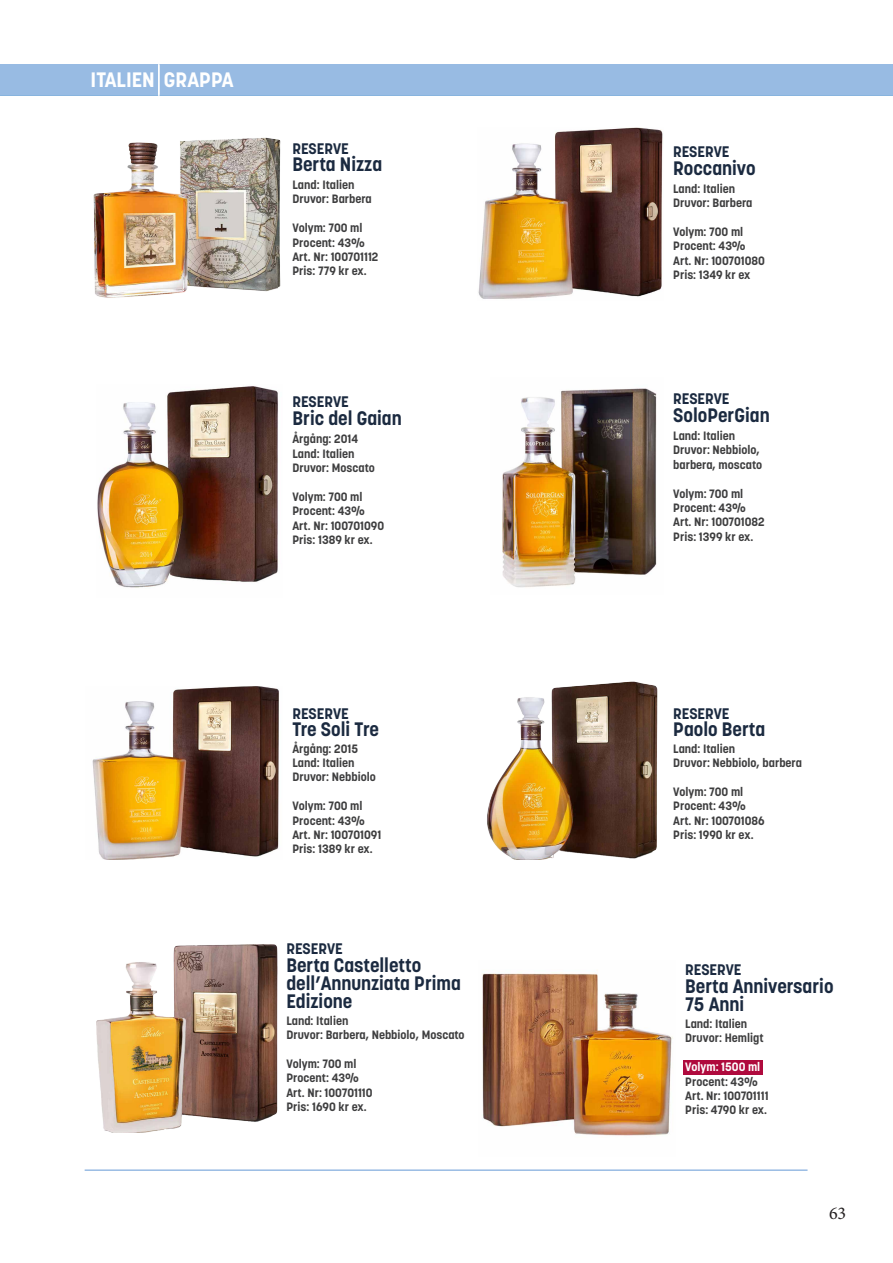
<style>
.page{position:relative;width:893px;height:1263px;background:#fff}
.page>*{position:absolute;margin:0;border:0;box-sizing:border-box;transform-origin:0 0}
.t1{font:700 20.7px "Korolev";color:#fff}
.t2{font:700 19.35px/18px "Korolev";color:#1b2a40}
.t3{font:18px "Minion Pro";color:#231f20}
.t4{font:700 15.15px "Korolev";color:#1b2a40}
.t5{font:700 12px/14.4px "Korolev";color:#3e3e3f}
.t6{font:700 12px "Korolev";color:#fff}
</style>
<div class="page">
<img style="left:96px;top:944px;width:181px;height:188px">
<div style="left:683px;top:1060px;width:80px;height:14px;background:#af0a3d"></div>
<img style="left:482px;top:973px;width:191px;height:163px">
<div style="left:0;top:65px;width:893px;height:31px;background:#88b4de"></div>
<hr style="left:157px;top:65px;width:2px;height:31px;background:#fff">
<div style="left:1px;top:64px;width:892px;height:31px;background:#98bbe3"></div>
<hr style="left:158px;top:64px;width:1px;height:31px;background:#fff">
<img style="left:487px;top:681px;width:171px;height:178px">
<img style="left:502px;top:388px;width:155px;height:200px">
<img style="left:478px;top:128px;width:185px;height:171px">
<img style="left:97px;top:386px;width:181px;height:202px">
<img style="left:92px;top:686px;width:187px;height:173px">
<img style="left:93px;top:138px;width:187px;height:160px">
<hr style="left:85px;top:1169px;width:722px;height:2px;background:#98bbe3">
<p class="t1" style="left:89px;top:66px;width:66px">ITALIEN</p>
<p class="t1" style="left:164px;top:69px;width:95px">VERMOUTH</p>
<p class="t1" style="left:91px;top:67px;width:144px">ITALIEN GRAPPA</p>
<p class="t4" style="left:292px;top:139px;width:58px">RESERVE</p>
<p class="t2" style="left:292px;top:156px;width:91px">Berta Nizza</p>
<p class="t5" style="left:292px;top:178px;width:63px">Land: Italien</p>
<p class="t5" style="left:292px;top:192px;width:81px">Druvor: Barbera</p>
<p class="t5" style="left:292px;top:221px;width:72px">Volym: 700 ml</p>
<p class="t5" style="left:292px;top:235px;width:74px">Procent: 43%</p>
<p class="t5" style="left:292px;top:250px;width:88px">Art. Nr: 100701112</p>
<p class="t5" style="left:292px;top:264px;width:76px">Pris: 779 kr ex.</p>
<p class="t4" style="left:292px;top:393px;width:58px">RESERVE</p>
<p class="t2" style="left:292px;top:410px;width:111px">Bric del Gaian</p>
<p class="t5" style="left:292px;top:432px;width:67px">Årgång: 2014</p>
<p class="t5" style="left:292px;top:446px;width:63px">Land: Italien</p>
<p class="t5" style="left:292px;top:461px;width:84px">Druvor: Moscato</p>
<p class="t5" style="left:292px;top:490px;width:72px">Volym: 700 ml</p>
<p class="t5" style="left:292px;top:504px;width:74px">Procent: 43%</p>
<p class="t5" style="left:292px;top:518px;width:93px">Art. Nr: 100701090</p>
<p class="t5" style="left:292px;top:533px;width:82px">Pris: 1389 kr ex.</p>
<p class="t4" style="left:292px;top:704px;width:58px">RESERVE</p>
<p class="t2" style="left:292px;top:721px;width:88px">Tre Soli Tre</p>
<p class="t5" style="left:292px;top:741px;width:67px">Årgång: 2015</p>
<p class="t5" style="left:292px;top:756px;width:63px">Land: Italien</p>
<p class="t5" style="left:292px;top:770px;width:85px">Druvor: Nebbiolo</p>
<p class="t5" style="left:292px;top:799px;width:72px">Volym: 700 ml</p>
<p class="t5" style="left:292px;top:813px;width:74px">Procent: 43%</p>
<p class="t5" style="left:292px;top:828px;width:90px">Art. Nr: 100701091</p>
<p class="t5" style="left:292px;top:842px;width:82px">Pris: 1389 kr ex.</p>
<p class="t4" style="left:286px;top:939px;width:58px">RESERVE</p>
<p class="t2" style="left:286px;top:956px;width:136px">Berta Castelletto</p>
<p class="t2" style="left:286px;top:974px;width:176px">dell’Annunziata Prima<br>Edizione</p>
<p class="t5" style="left:286px;top:1013px;width:63px">Land: Italien</p>
<p class="t5" style="left:286px;top:1028px;width:180px">Druvor: Barbera, Nebbiolo, Moscato</p>
<p class="t5" style="left:286px;top:1056px;width:72px">Volym: 700 ml</p>
<p class="t5" style="left:286px;top:1071px;width:74px">Procent: 43%</p>
<p class="t5" style="left:286px;top:1085px;width:88px">Art. Nr: 100701110</p>
<p class="t5" style="left:286px;top:1100px;width:82px">Pris: 1690 kr ex.</p>
<p class="t4" style="left:673px;top:142px;width:58px">RESERVE</p>
<p class="t2" style="left:673px;top:159px;width:84px">Roccanivo</p>
<p class="t5" style="left:673px;top:181px;width:63px">Land: Italien</p>
<p class="t5" style="left:673px;top:196px;width:81px">Druvor: Barbera</p>
<p class="t5" style="left:673px;top:224px;width:72px">Volym: 700 ml</p>
<p class="t5" style="left:673px;top:239px;width:74px">Procent: 43%</p>
<p class="t5" style="left:673px;top:253px;width:93px">Art. Nr: 100701080</p>
<p class="t5" style="left:673px;top:268px;width:79px">Pris: 1349 kr ex</p>
<p class="t4" style="left:673px;top:389px;width:58px">RESERVE</p>
<p class="t2" style="left:673px;top:406px;width:98px">SoloPerGian</p>
<p class="t5" style="left:673px;top:428px;width:63px">Land: Italien</p>
<p class="t5" style="left:673px;top:443px;width:90px">Druvor: Nebbiolo, barbera, moscato</p>
<p class="t5" style="left:673px;top:486px;width:72px">Volym: 700 ml</p>
<p class="t5" style="left:673px;top:500px;width:74px">Procent: 43%</p>
<p class="t5" style="left:673px;top:515px;width:93px">Art. Nr: 100701082</p>
<p class="t5" style="left:673px;top:529px;width:82px">Pris: 1399 kr ex.</p>
<p class="t4" style="left:673px;top:704px;width:58px">RESERVE</p>
<p class="t2" style="left:673px;top:721px;width:93px">Paolo Berta</p>
<p class="t5" style="left:673px;top:741px;width:63px">Land: Italien</p>
<p class="t5" style="left:673px;top:756px;width:130px">Druvor: Nebbiolo, barbera</p>
<p class="t5" style="left:673px;top:784px;width:72px">Volym: 700 ml</p>
<p class="t5" style="left:673px;top:799px;width:74px">Procent: 43%</p>
<p class="t5" style="left:673px;top:813px;width:93px">Art. Nr: 100701086</p>
<p class="t5" style="left:673px;top:828px;width:82px">Pris: 1990 kr ex.</p>
<p class="t4" style="left:685px;top:960px;width:58px">RESERVE</p>
<p class="t2" style="left:685px;top:977px;width:150px">Berta Anniversario<br>75 Anni</p>
<p class="t5" style="left:685px;top:1016px;width:63px">Land: Italien</p>
<p class="t5" style="left:685px;top:1031px;width:80px">Druvor: Hemligt</p>
<p class="t6" style="left:685px;top:1059px;width:77px">Volym: 1500 ml</p>
<p class="t5" style="left:685px;top:1074px;width:74px">Procent: 43%</p>
<p class="t5" style="left:685px;top:1088px;width:85px">Art. Nr: 100701111</p>
<p class="t5" style="left:685px;top:1103px;width:83px">Pris: 4790 kr ex.</p>
<p class="t3" style="left:829px;top:1201px;width:19px">63</p>
</div>
